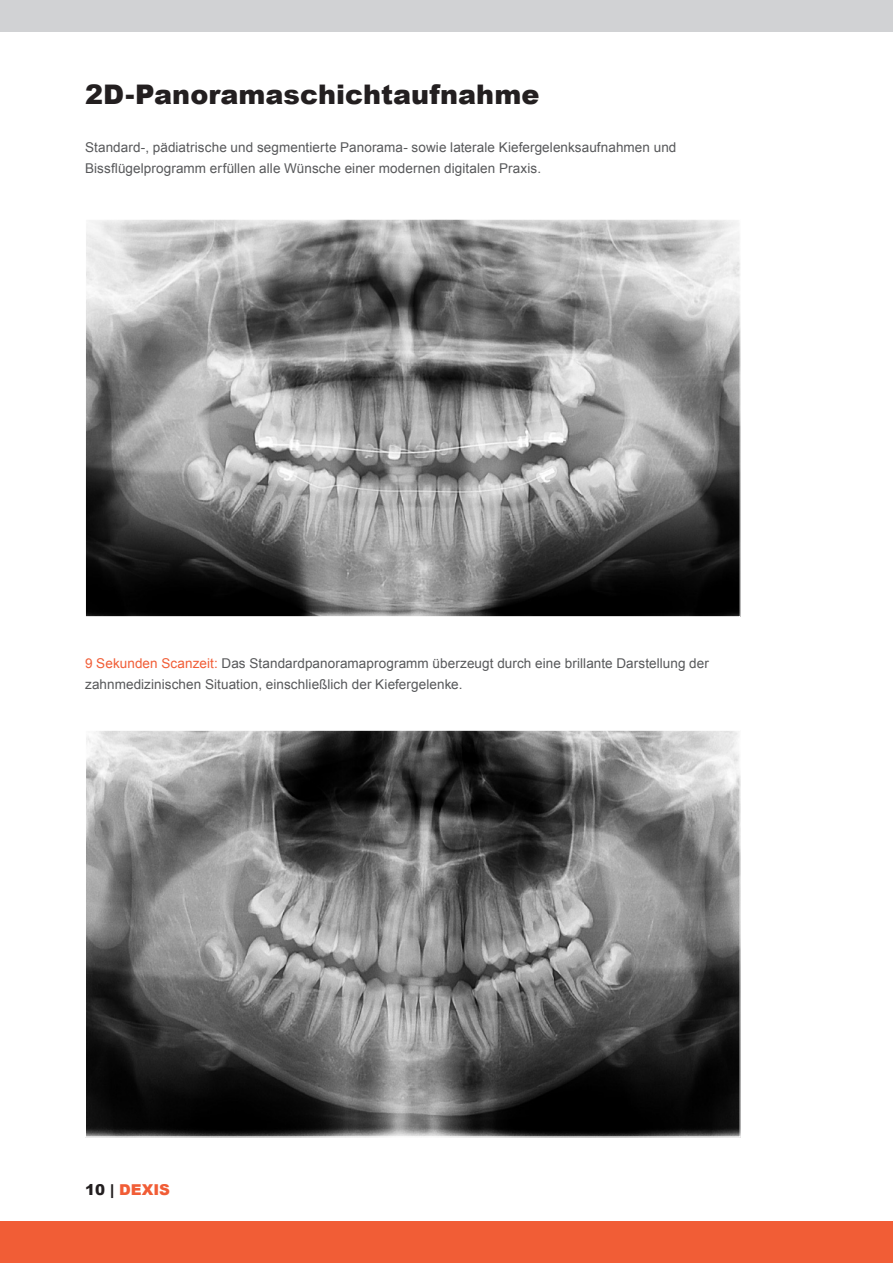
<style>
.page{position:relative;width:893px;height:1263px;background:#fff}
.page>*{position:absolute;margin:0;border:0;box-sizing:border-box;transform-origin:0 0}
.Head_three{font:900 27px "Arial";color:#231f20}
.t1{font:900 15px "Arial";color:#f15d36}
.Intro{font:13.5px/21px "Arial";letter-spacing:.005em;color:#57585a}
.s1{color:#f15d36}
.s2{color:#231f20}
</style>
<div class="page">
<div style="left:0;top:0;width:893px;height:32px;background:#d1d2d4"></div>
<div style="left:0;top:1221px;width:893px;height:42px;background:#f15d36"></div>
<img style="left:87px;top:221px;width:652px;height:394px">
<img style="left:87px;top:732px;width:652px;height:403px">
<p class="Head_three" style="left:85px;top:75px;width:456px">2D-Panoramaschichtaufnahme</p>
<p class="Intro" style="left:85px;top:137px;width:593px">Standard-, pädiatrische und segmentierte Panorama- sowie laterale Kiefergelenksaufnahmen und<br>Bissflügelprogramm erfüllen alle Wünsche einer modernen digitalen Praxis.</p>
<p class="Intro" style="left:85px;top:653px;width:625px"><span class="s1">9 Sekunden Scanzeit:</span> Das Standardpanoramaprogramm überzeugt durch eine brillante Darstellung der zahnmedizinischen Situation, einschließlich der Kiefergelenke.</p>
<p class="t1" style="left:85px;top:1179px;width:87px"><span class="s2">10 |</span> DEXIS</p>
</div>
